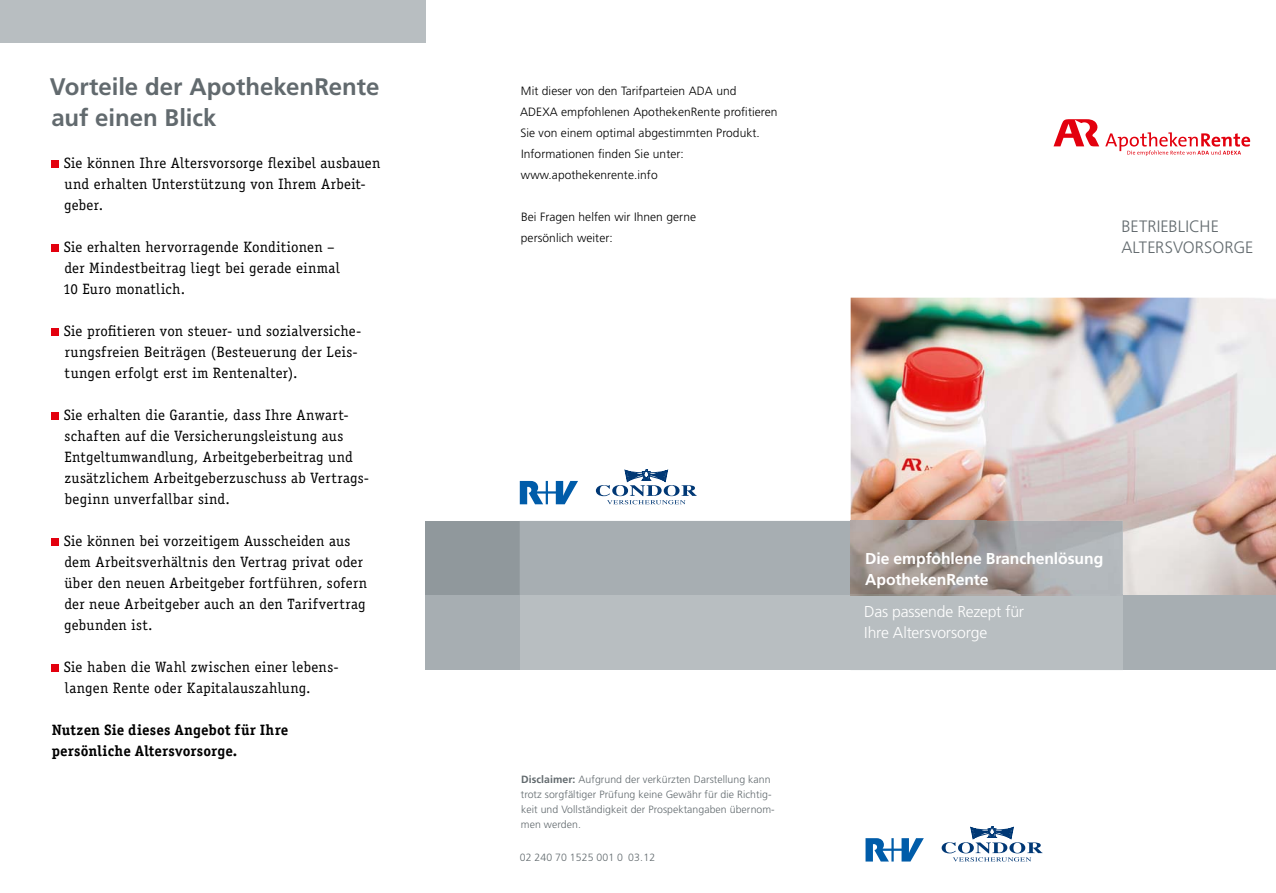
<style>
.page{position:relative;width:1276px;height:893px;background:#fff}
.page>*{position:absolute;margin:0;border:0;box-sizing:border-box;transform-origin:0 0}
.t1{font:700 24px/31.5px "Frutiger LT";color:#626a6e}
.t2{font:300 16.5px/21px "Frutiger LT";letter-spacing:.01em;color:#626a6e}
.t3{font:700 15.75px/21px "Frutiger LT";letter-spacing:-.005em;color:#fff}
.t4{font:300 15.75px/21px "Frutiger LT";letter-spacing:-.015em;color:#fff}
.t5{font:15px/21px "Officina Serif LT";letter-spacing:.015em;color:#000}
.t6{font:700 15px/21px "Officina Serif LT";letter-spacing:.01em;color:#000}
.t7{font:300 12px/21px "Frutiger LT";letter-spacing:.005em;color:#000}
.t8{font:300 10.5px/15px "Frutiger LT";letter-spacing:.005em;color:#626a6e}
.s1{font-weight:700}
</style>
<div class="page">
<img style="left:850px;top:298px;width:426px;height:297px">
<div style="left:425px;top:521px;width:425px;height:149px;background:#90989c"></div>
<div style="left:520px;top:521px;width:330px;height:149px;background:#a7aeb2"></div>
<div style="left:425px;top:595px;width:95px;height:74px;background:#a7aeb2"></div>
<div style="left:520px;top:595px;width:330px;height:74px;background:#b8bec1"></div>
<div style="left:1123px;top:595px;width:153px;height:75px;background:#a7aeb2"></div>
<div style="left:850px;top:595px;width:273px;height:75px;background:#b8bec1"></div>
<img style="left:850px;top:521px;width:273px;height:75px">
<div style="left:0;top:0;width:425px;height:43px;background:#b8bec1"></div>
<svg style="left:1053px;top:119px;width:197px;height:37px"></svg>
<div style="left:51px;top:161px;width:7px;height:7px;background:#e3000e"></div>
<div style="left:51px;top:245px;width:7px;height:7px;background:#e3000e"></div>
<div style="left:51px;top:329px;width:7px;height:7px;background:#e3000e"></div>
<div style="left:51px;top:413px;width:7px;height:7px;background:#e3000e"></div>
<div style="left:51px;top:539px;width:7px;height:7px;background:#e3000e"></div>
<div style="left:51px;top:665px;width:7px;height:7px;background:#e3000e"></div>
<svg style="left:865px;top:838px;width:59px;height:23px"></svg>
<svg style="left:520px;top:481px;width:58px;height:23px"></svg>
<svg style="left:596px;top:469px;width:101px;height:35px"></svg>
<svg style="left:941px;top:826px;width:101px;height:35px"></svg>
<h1 class="t1" style="left:50px;top:71px;width:331px">Vorteile der Apotheken Rente auf einen Blick</h1>
<p class="t5" style="left:64px;top:152px;width:318px">Sie können Ihre Altersvorsorge flexibel ausbauen und erhalten Unterstützung von Ihrem Arbeit&shy;geber.</p>
<p class="t5" style="left:63px;top:236px;width:278px">Sie erhalten hervorragende Konditionen – der Mindestbeitrag liegt bei gerade einmal<br>10 Euro monatlich.</p>
<p class="t5" style="left:64px;top:320px;width:299px">Sie profitieren von steuer- und sozialversiche&shy;rungsfreien Beiträgen (Besteuerung der Leis&shy;tungen erfolgt erst im Rentenalter).</p>
<p class="t5" style="left:64px;top:404px;width:307px">Sie erhalten die Garantie, dass Ihre Anwart&shy;schaften auf die Versicherungsleistung aus Entgeltumwandlung, Arbeitgeberbeitrag und zusätzlichem Arbeitgeberzuschuss ab Vertrags&shy;beginn unverfallbar sind.</p>
<p class="t5" style="left:64px;top:530px;width:305px">Sie können bei vorzeitigem Ausscheiden aus dem Arbeitsverhältnis den Vertrag privat oder über den neuen Arbeitgeber fortführen, sofern der neue Arbeitgeber auch an den Tarifvertrag gebunden ist.</p>
<p class="t5" style="left:64px;top:656px;width:276px">Sie haben die Wahl zwischen einer lebens&shy;langen Rente oder Kapitalauszahlung.</p>
<p class="t6" style="left:52px;top:719px;width:238px">Nutzen Sie dieses Angebot für Ihre persönliche Altersvorsorge.</p>
<p class="t7" style="left:520px;top:80px;width:259px">Mit dieser von den Tarifparteien ADA und<br>ADEXA empfohlenen ApothekenRente profitieren Sie von einem optimal abgestimmten Produkt.<br>Informationen finden Sie unter: www.apothekenrente.info</p>
<p class="t7" style="left:521px;top:206px;width:177px">Bei Fragen helfen wir Ihnen gerne persönlich weiter:</p>
<p class="t2" style="left:1121px;top:216px;width:133px">BETRIEBLICHE<br>ALTERSVORSORGE</p>
<p class="t8" style="left:521px;top:772px;width:255px"><span class="s1">Disclaimer:</span> Aufgrund der verkürzten Darstellung kann trotz sorgfältiger Prüfung keine Gewähr für die Richtig&shy;keit und Vollständigkeit der Prospektangaben übernom&shy;men werden.</p>
<p class="t8" style="left:520px;top:850px;width:137px">02 240 70 1525 001 0 03.12</p>
<p class="t3" style="left:865px;top:548px;width:240px">Die empfohlene Branchenlösung<br>ApothekenRente</p>
<p class="t4" style="left:864px;top:602px;width:161px">Das passende Rezept für<br>Ihre Altersvorsorge</p>
</div>
